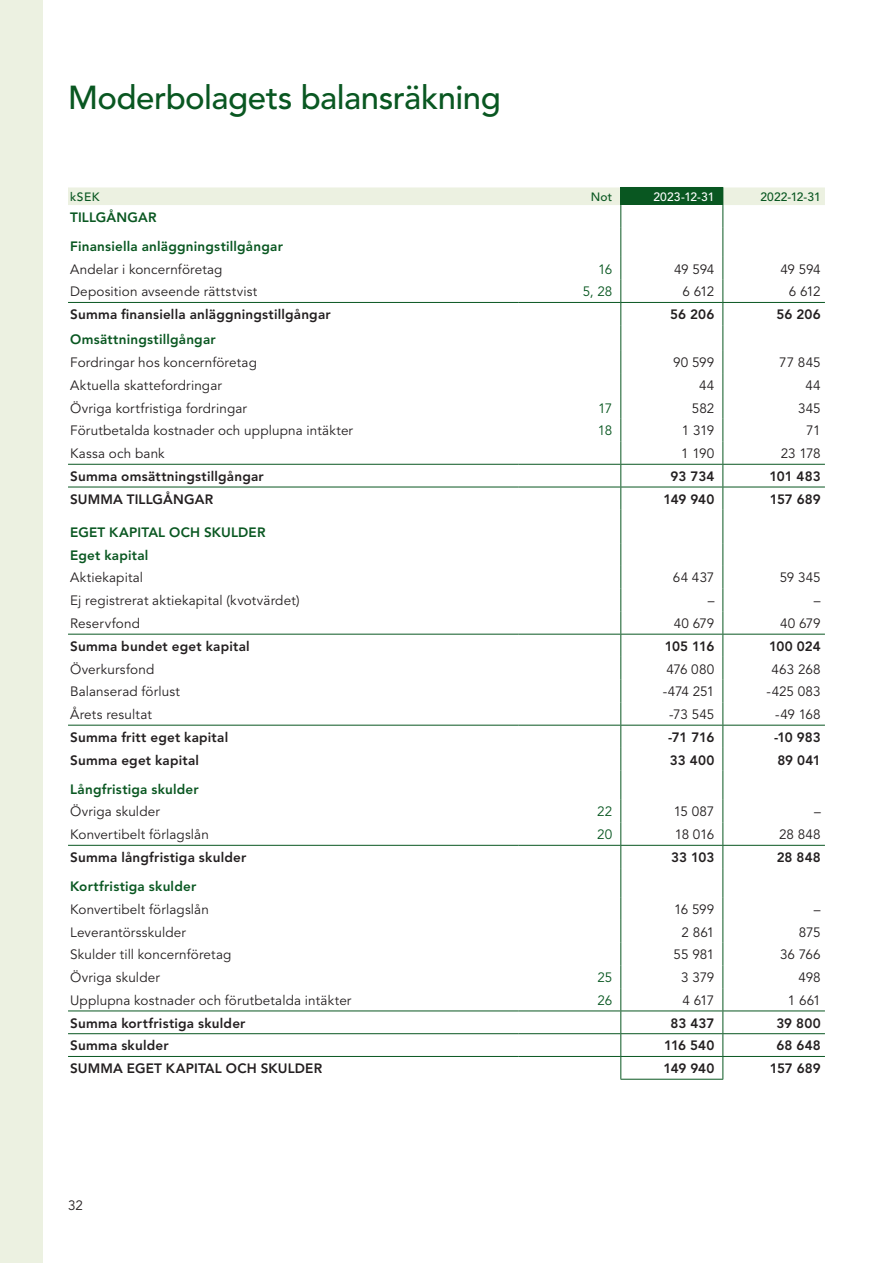
<style>
.page{position:relative;width:893px;height:1263px;background:#fff}
.page>*{position:absolute;margin:0;border:0;box-sizing:border-box;transform-origin:0 0}
.hrub_accounts{font:500 33px "Avenir LT Std";letter-spacing:-.015em;color:#095721}
.t1{font:13.5px "Avenir LT Std";letter-spacing:.01em;color:#231f20}
.t2{font:800 13.5px "Avenir LT Std";letter-spacing:.015em;color:#231f20}
.table_sum{font:800 13.5px "Avenir LT Std";letter-spacing:.015em;color:#095721}
.t3{font:13.5px "Avenir LT Std";letter-spacing:-.01em;color:#095721}
.t4{font:500 12px "Avenir LT Std";letter-spacing:.02em;color:#095721}
.t5{font:500 12px "Avenir LT Std";letter-spacing:.01em;color:#fff}
</style>
<div class="page">
<svg style="left:519px;top:510px;width:306px;height:569px"></svg>
<svg style="left:68px;top:187px;width:757px;height:323px"></svg>
<hr style="left:723px;top:487px;width:102px;height:1px;background:#095721">
<hr style="left:620px;top:510px;width:1px;height:33px;background:#095721">
<hr style="left:722px;top:510px;width:1px;height:33px;background:#095721">
<hr style="left:68px;top:634px;width:451px;height:1px;background:#095721">
<hr style="left:68px;top:725px;width:451px;height:1px;background:#095721">
<hr style="left:68px;top:845px;width:451px;height:1px;background:#095721">
<hr style="left:519px;top:634px;width:102px;height:1px;background:#095721">
<hr style="left:519px;top:725px;width:102px;height:1px;background:#095721">
<hr style="left:519px;top:845px;width:102px;height:1px;background:#095721">
<hr style="left:621px;top:634px;width:102px;height:1px;background:#095721">
<hr style="left:621px;top:725px;width:102px;height:1px;background:#095721">
<hr style="left:621px;top:845px;width:102px;height:1px;background:#095721">
<hr style="left:723px;top:634px;width:102px;height:1px;background:#095721">
<hr style="left:723px;top:725px;width:102px;height:1px;background:#095721">
<hr style="left:723px;top:845px;width:102px;height:1px;background:#095721">
<hr style="left:68px;top:1010px;width:451px;height:1px;background:#095721">
<hr style="left:519px;top:1010px;width:102px;height:1px;background:#095721">
<hr style="left:621px;top:1010px;width:102px;height:1px;background:#095721">
<hr style="left:723px;top:1010px;width:102px;height:1px;background:#095721">
<hr style="left:68px;top:1033px;width:451px;height:1px;background:#095721">
<hr style="left:519px;top:1033px;width:102px;height:1px;background:#095721">
<hr style="left:621px;top:1033px;width:102px;height:1px;background:#095721">
<hr style="left:723px;top:1033px;width:102px;height:1px;background:#095721">
<hr style="left:68px;top:1056px;width:451px;height:1px;background:#095721">
<hr style="left:519px;top:1056px;width:102px;height:1px;background:#095721">
<svg style="left:620px;top:543px;width:1px;height:536px"></svg>
<hr style="left:621px;top:1056px;width:102px;height:1px;background:#095721">
<hr style="left:620px;top:1079px;width:103px;height:1px;background:#095721">
<svg style="left:722px;top:543px;width:1px;height:536px"></svg>
<hr style="left:723px;top:1056px;width:102px;height:1px;background:#095721">
<div style="left:0;top:0;width:43px;height:1263px;background:#ecf1e1"></div>
<p class="hrub_accounts" style="left:68px;top:79px;width:434px">Moderbolagets balansräkning</p>
<p class="t4" style="left:70px;top:190px;width:31px">kSEK</p>
<p class="t4" style="left:591px;top:190px;width:23px">Not</p>
<p class="t5" style="left:653px;top:190px;width:62px">2023-12-31</p>
<p class="t4" style="left:760px;top:190px;width:62px">2022-12-31</p>
<p class="table_sum" style="left:70px;top:209px;width:88px">TILLGÅNGAR</p>
<p class="table_sum" style="left:70px;top:238px;width:214px">Finansiella anläggningstillgångar</p>
<p class="t1" style="left:70px;top:261px;width:154px">Andelar i koncernföretag</p>
<p class="t3" style="left:598px;top:261px;width:16px">16</p>
<p class="t1" style="left:674px;top:261px;width:42px">49 594</p>
<p class="t1" style="left:780px;top:261px;width:42px">49 594</p>
<p class="t1" style="left:70px;top:284px;width:189px">Deposition avseende rättstvist</p>
<p class="t3" style="left:583px;top:284px;width:31px">5, 28</p>
<p class="t1" style="left:682px;top:284px;width:33px">6 612</p>
<p class="t1" style="left:789px;top:284px;width:33px">6 612</p>
<p class="t2" style="left:70px;top:306px;width:262px">Summa finansiella anläggningstillgångar</p>
<p class="t2" style="left:670px;top:306px;width:46px">56 206</p>
<p class="t2" style="left:777px;top:306px;width:46px">56 206</p>
<p class="table_sum" style="left:70px;top:331px;width:147px">Omsättningstillgångar</p>
<p class="t1" style="left:70px;top:354px;width:188px">Fordringar hos koncernföretag</p>
<p class="t1" style="left:673px;top:354px;width:43px">90 599</p>
<p class="t1" style="left:779px;top:354px;width:43px">77 845</p>
<p class="t1" style="left:70px;top:377px;width:153px">Aktuella skattefordringar</p>
<p class="t1" style="left:699px;top:377px;width:17px">44</p>
<p class="t1" style="left:805px;top:377px;width:17px">44</p>
<p class="t1" style="left:70px;top:400px;width:178px">Övriga kortfristiga fordringar</p>
<p class="t3" style="left:598px;top:400px;width:16px">17</p>
<p class="t1" style="left:692px;top:400px;width:24px">582</p>
<p class="t1" style="left:798px;top:400px;width:24px">345</p>
<p class="t1" style="left:70px;top:423px;width:284px">Förutbetalda kostnader och upplupna intäkter</p>
<p class="t3" style="left:598px;top:423px;width:16px">18</p>
<p class="t1" style="left:682px;top:423px;width:34px">1 319</p>
<p class="t1" style="left:806px;top:423px;width:16px">71</p>
<p class="t1" style="left:70px;top:446px;width:96px">Kassa och bank</p>
<p class="t1" style="left:681px;top:446px;width:35px">1 190</p>
<p class="t1" style="left:781px;top:446px;width:41px">23 178</p>
<p class="t2" style="left:70px;top:468px;width:195px">Summa omsättningstillgångar</p>
<p class="t2" style="left:671px;top:468px;width:45px">93 734</p>
<p class="t2" style="left:769px;top:468px;width:53px">101 483</p>
<p class="t2" style="left:70px;top:491px;width:144px">SUMMA TILLGÅNGAR</p>
<p class="t2" style="left:664px;top:491px;width:52px">149 940</p>
<p class="t2" style="left:770px;top:491px;width:52px">157 689</p>
<p class="table_sum" style="left:70px;top:524px;width:197px">EGET KAPITAL OCH SKULDER</p>
<p class="table_sum" style="left:70px;top:547px;width:80px">Eget kapital</p>
<p class="t1" style="left:70px;top:570px;width:74px">Aktiekapital</p>
<p class="t1" style="left:673px;top:570px;width:43px">64 437</p>
<p class="t1" style="left:780px;top:570px;width:43px">59 345</p>
<p class="t1" style="left:70px;top:593px;width:231px">Ej registrerat aktiekapital (kvotvärdet)</p>
<p class="t1" style="left:708px;top:593px;width:8px">–</p>
<p class="t1" style="left:814px;top:593px;width:8px">–</p>
<p class="t1" style="left:70px;top:615px;width:71px">Reservfond</p>
<p class="t1" style="left:674px;top:615px;width:42px">40 679</p>
<p class="t1" style="left:780px;top:615px;width:42px">40 679</p>
<p class="t2" style="left:70px;top:638px;width:181px">Summa bundet eget kapital</p>
<p class="t2" style="left:665px;top:638px;width:51px">105 116</p>
<p class="t2" style="left:769px;top:638px;width:53px">100 024</p>
<p class="t1" style="left:70px;top:661px;width:86px">Överkursfond</p>
<p class="t1" style="left:666px;top:661px;width:50px">476 080</p>
<p class="t1" style="left:771px;top:661px;width:51px">463 268</p>
<p class="t1" style="left:70px;top:684px;width:111px">Balanserad förlust</p>
<p class="t1" style="left:663px;top:684px;width:53px">-474 251</p>
<p class="t1" style="left:766px;top:684px;width:56px">-425 083</p>
<p class="t1" style="left:70px;top:706px;width:83px">Årets resultat</p>
<p class="t1" style="left:669px;top:706px;width:47px">-73 545</p>
<p class="t1" style="left:775px;top:706px;width:47px">-49 168</p>
<p class="t2" style="left:70px;top:729px;width:160px">Summa fritt eget kapital</p>
<p class="t2" style="left:668px;top:729px;width:48px">-71 716</p>
<p class="t2" style="left:774px;top:729px;width:48px">-10 983</p>
<p class="t2" style="left:70px;top:752px;width:130px">Summa eget kapital</p>
<p class="t2" style="left:670px;top:752px;width:46px">33 400</p>
<p class="t2" style="left:777px;top:752px;width:45px">89 041</p>
<p class="table_sum" style="left:70px;top:781px;width:130px">Långfristiga skulder</p>
<p class="t1" style="left:70px;top:804px;width:91px">Övriga skulder</p>
<p class="t3" style="left:597px;top:804px;width:17px">22</p>
<p class="t1" style="left:674px;top:804px;width:42px">15 087</p>
<p class="t1" style="left:814px;top:804px;width:8px">–</p>
<p class="t1" style="left:70px;top:827px;width:140px">Konvertibelt förlagslån</p>
<p class="t3" style="left:597px;top:827px;width:17px">20</p>
<p class="t1" style="left:675px;top:827px;width:41px">18 016</p>
<p class="t1" style="left:779px;top:827px;width:43px">28 848</p>
<p class="t2" style="left:70px;top:849px;width:178px">Summa långfristiga skulder</p>
<p class="t2" style="left:671px;top:849px;width:45px">33 103</p>
<p class="t2" style="left:777px;top:849px;width:46px">28 848</p>
<p class="table_sum" style="left:70px;top:878px;width:128px">Kortfristiga skulder</p>
<p class="t1" style="left:70px;top:901px;width:140px">Konvertibelt förlagslån</p>
<p class="t1" style="left:674px;top:901px;width:42px">16 599</p>
<p class="t1" style="left:814px;top:901px;width:8px">–</p>
<p class="t1" style="left:70px;top:924px;width:117px">Leverantörsskulder</p>
<p class="t1" style="left:682px;top:924px;width:34px">2 861</p>
<p class="t1" style="left:799px;top:924px;width:23px">875</p>
<p class="t1" style="left:70px;top:947px;width:163px">Skulder till koncernföretag</p>
<p class="t1" style="left:674px;top:947px;width:42px">55 981</p>
<p class="t1" style="left:780px;top:947px;width:42px">36 766</p>
<p class="t1" style="left:70px;top:969px;width:91px">Övriga skulder</p>
<p class="t3" style="left:597px;top:969px;width:16px">25</p>
<p class="t1" style="left:681px;top:969px;width:35px">3 379</p>
<p class="t1" style="left:798px;top:969px;width:24px">498</p>
<p class="t1" style="left:70px;top:992px;width:283px">Upplupna kostnader och förutbetalda intäkter</p>
<p class="t3" style="left:597px;top:992px;width:16px">26</p>
<p class="t1" style="left:683px;top:992px;width:33px">4 617</p>
<p class="t1" style="left:788px;top:992px;width:34px">1 661</p>
<p class="t2" style="left:70px;top:1015px;width:177px">Summa kortfristiga skulder</p>
<p class="t2" style="left:670px;top:1015px;width:45px">83 437</p>
<p class="t2" style="left:776px;top:1015px;width:46px">39 800</p>
<p class="t2" style="left:70px;top:1037px;width:100px">Summa skulder</p>
<p class="t2" style="left:664px;top:1037px;width:52px">116 540</p>
<p class="t2" style="left:776px;top:1037px;width:46px">68 648</p>
<p class="t2" style="left:70px;top:1060px;width:253px">SUMMA EGET KAPITAL OCH SKULDER</p>
<p class="t2" style="left:664px;top:1060px;width:52px">149 940</p>
<p class="t2" style="left:770px;top:1060px;width:52px">157 689</p>
<p class="t1" style="left:68px;top:1198px;width:17px">32</p>
</div>
